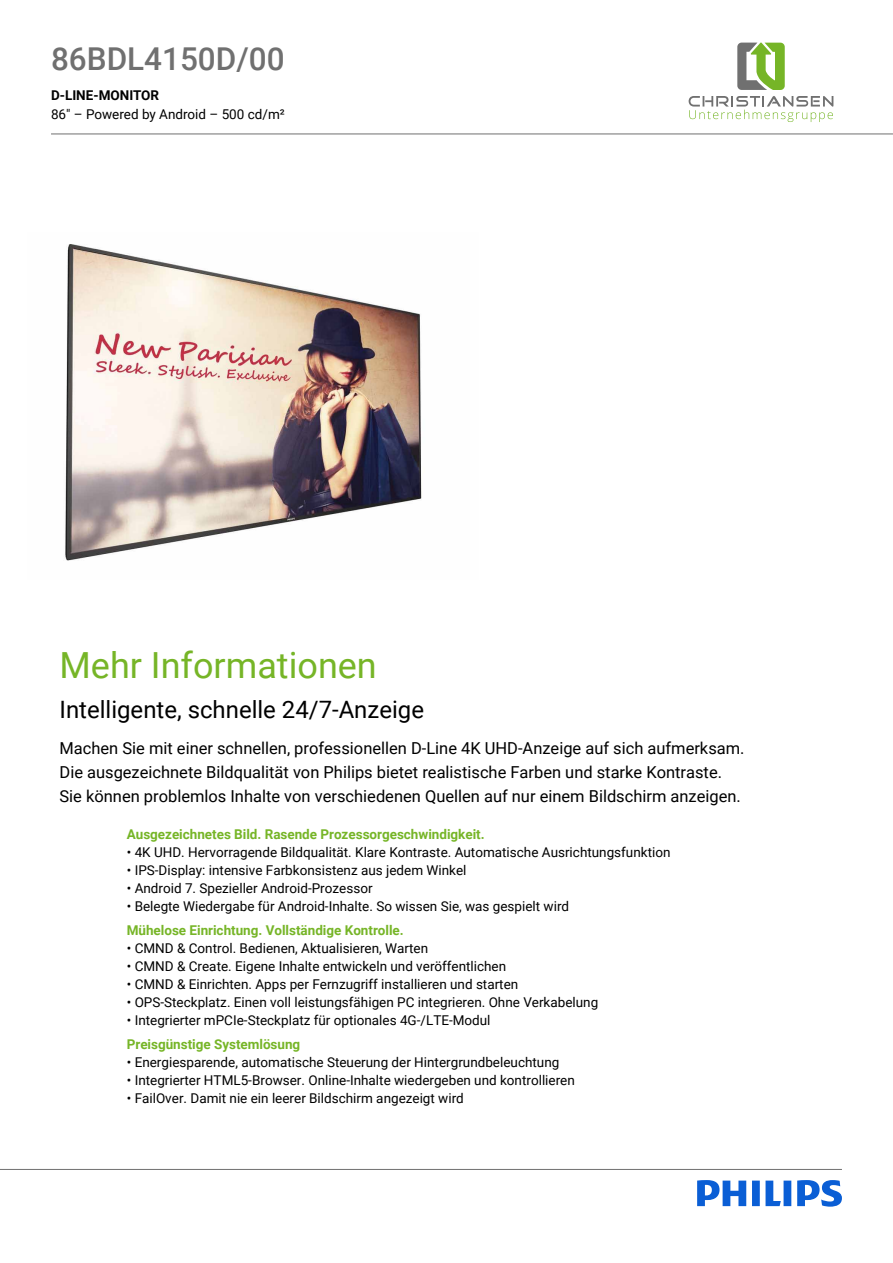
<style>
.page{position:relative;width:893px;height:1263px;background:#fff}
.page>*{position:absolute;margin:0;border:0;box-sizing:border-box;transform-origin:0 0}
.t1{font:36px "Roboto";color:#76b527}
.t2{font:500 31.5px "Roboto";color:#707070}
.t3{font:24px "Roboto";color:#000}
.t4{font:16.5px/24px "Roboto";color:#000}
.t5{font:13.5px "Roboto";color:#000}
.t6{font:700 13.5px "Roboto";color:#76b527}
.t7{font:700 13.5px "Roboto";color:#000}
</style>
<div class="page">
<img style="left:65px;top:244px;width:357px;height:317px">
<svg style="left:737px;top:42px;width:48px;height:48px"></svg>
<svg style="left:689px;top:96px;width:144px;height:26px"></svg>
<hr style="left:51px;top:134px;width:842px;height:1px;background:#707070">
<svg style="left:697px;top:1180px;width:145px;height:27px"></svg>
<hr style="left:0;top:1169px;width:842px;height:1px;background:#707070">
<h2 class="t2" style="left:51px;top:36px;width:235px">86BDL4150D/00</h2>
<p class="t7" style="left:51px;top:85px;width:110px">D-LINE-MONITOR</p>
<p class="t5" style="left:51px;top:105px;width:235px">86" – Powered by Android – 500 cd/m²</p>
<h1 class="t1" style="left:60px;top:640px;width:319px">Mehr Informationen</h1>
<h3 class="t3" style="left:60px;top:693px;width:366px">Intelligente, schnelle 24/7-Anzeige</h3>
<p class="t4" style="left:60px;top:736px;width:686px">Machen Sie mit einer schnellen, professionellen D-Line 4K UHD-Anzeige auf sich aufmerksam.<br>Die ausgezeichnete Bildqualität von Philips bietet realistische Farben und starke Kontraste.<br>Sie können problemlos Inhalte von verschiedenen Quellen auf nur einem Bildschirm anzeigen.</p>
<p class="t6" style="left:127px;top:825px;width:359px">Ausgezeichnetes Bild. Rasende Prozessorgeschwindigkeit.</p>
<p class="t5" style="left:127px;top:843px;width:545px">• 4K UHD. Hervorragende Bildqualität. Klare Kontraste. Automatische Ausrichtungsfunktion</p>
<p class="t5" style="left:127px;top:861px;width:341px">• IPS-Display: intensive Farbkonsistenz aus jedem Winkel</p>
<p class="t5" style="left:127px;top:879px;width:247px">• Android 7. Spezieller Android-Prozessor</p>
<p class="t5" style="left:127px;top:897px;width:444px">• Belegte Wiedergabe für Android-Inhalte. So wissen Sie, was gespielt wird</p>
<p class="t6" style="left:127px;top:921px;width:279px">Mühelose Einrichtung. Vollständige Kontrolle.</p>
<p class="t5" style="left:127px;top:939px;width:303px">• CMND &amp; Control. Bedienen, Aktualisieren, Warten</p>
<p class="t5" style="left:127px;top:957px;width:381px">• CMND &amp; Create. Eigene Inhalte entwickeln und veröffentlichen</p>
<p class="t5" style="left:127px;top:975px;width:393px">• CMND &amp; Einrichten. Apps per Fernzugriff installieren und starten</p>
<p class="t5" style="left:127px;top:993px;width:473px">• OPS-Steckplatz. Einen voll leistungsfähigen PC integrieren. Ohne Verkabelung</p>
<p class="t5" style="left:127px;top:1011px;width:365px">• Integrierter mPCIe-Steckplatz für optionales 4G-/LTE-Modul</p>
<p class="t6" style="left:127px;top:1035px;width:175px">Preisgünstige Systemlösung</p>
<p class="t5" style="left:127px;top:1053px;width:434px">• Energiesparende, automatische Steuerung der Hintergrundbeleuchtung</p>
<p class="t5" style="left:127px;top:1071px;width:450px">• Integrierter HTML5-Browser. Online-Inhalte wiedergeben und kontrollieren</p>
<p class="t5" style="left:127px;top:1089px;width:339px">• FailOver. Damit nie ein leerer Bildschirm angezeigt wird</p>
</div>
